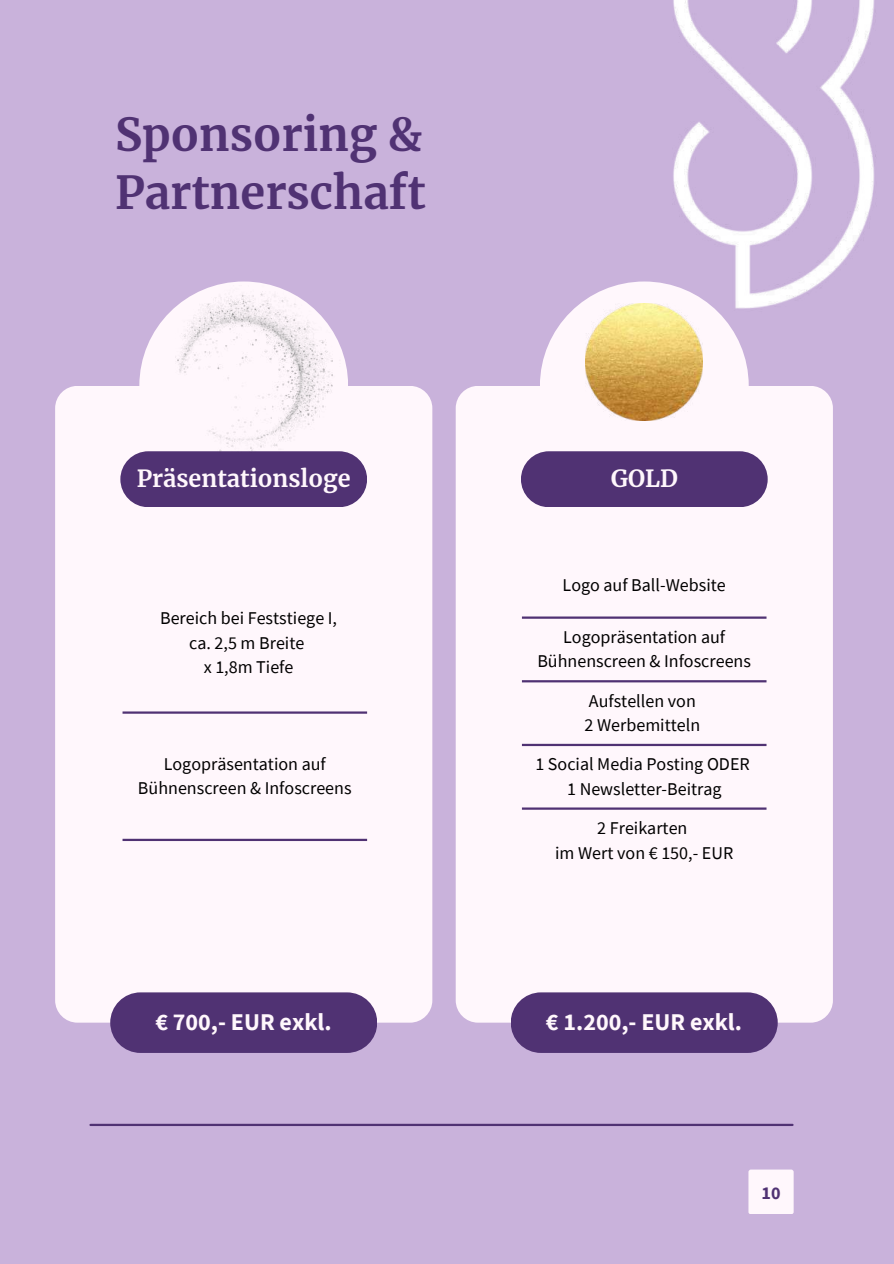
<style>
.page{position:relative;width:894px;height:1264px;background:#fff}
.page>*{position:absolute;margin:0;border:0;box-sizing:border-box;transform-origin:0 0}
.t1{font:700 45px/58.5px "Merriweather";color:#503273}
.t2{font:700 24px "Source Sans Pro";color:#fff7fc}
.t3{font:700 23.4px "Merriweather";color:#fff7fc}
.t4{font:18px/24.8px "Source Sans Pro";color:#000;text-align:center}
.t5{font:700 18px "Source Sans Pro";color:#503273}
</style>
<div class="page">
<div style="left:0;top:0;width:893px;height:1263px;background:#c9b2db"></div>
<div style="left:55px;top:386px;width:377px;height:636px;background:#fff7fc;border-radius:22px"></div>
<div style="left:455px;top:386px;width:377px;height:636px;background:#fff7fc;border-radius:22px"></div>
<div style="left:139px;top:281px;width:209px;height:209px;background:#fff7fc;border-radius:50%"></div>
<div style="left:539px;top:281px;width:209px;height:209px;background:#fff7fc;border-radius:50%"></div>
<div style="left:120px;top:451px;width:247px;height:56px;background:#503273;border-radius:28px"></div>
<div style="left:521px;top:451px;width:246px;height:56px;background:#503273;border-radius:28px"></div>
<div style="left:110px;top:992px;width:267px;height:60px;background:#503273;border-radius:30px"></div>
<div style="left:510px;top:992px;width:267px;height:60px;background:#503273;border-radius:30px"></div>
<hr style="left:122px;top:711px;width:245px;height:2px;background:#503273">
<hr style="left:522px;top:616px;width:244px;height:2px;background:#503273">
<hr style="left:522px;top:743px;width:244px;height:3px;background:#503273">
<hr style="left:122px;top:838px;width:245px;height:3px;background:#503273">
<hr style="left:522px;top:680px;width:244px;height:2px;background:#503273">
<hr style="left:522px;top:807px;width:244px;height:2px;background:#503273">
<div style="left:748px;top:1169px;width:45px;height:45px;background:#fff7fc;border-radius:2px"></div>
<hr style="left:90px;top:1123px;width:702px;height:2px;background:#503273">
<img style="left:585px;top:303px;width:117px;height:117px">
<img style="left:176px;top:286px;width:164px;height:166px">
<img style="left:670px;top:0;width:206px;height:328px">
<h1 class="t1" style="left:115px;top:104px;width:312px">Sponsoring &amp;<br>Partnerschaft</h1>
<p class="t3" style="left:137px;top:462px;width:215px">Präsentationsloge</p>
<p class="t3" style="left:610px;top:462px;width:69px">GOLD</p>
<p class="t4" style="left:160px;top:605px;width:178px">Bereich bei Feststiege I, ca. 2,5 m Breite<br>x 1,8m Tiefe</p>
<p class="t4" style="left:138px;top:751px;width:215px">Logopräsentation auf<br>Bühnenscreen &amp; Infoscreens</p>
<p class="t4" style="left:562px;top:573px;width:165px">Logo auf Ball-Website</p>
<p class="t4" style="left:537px;top:624px;width:215px">Logopräsentation auf<br>Bühnenscreen &amp; Infoscreens</p>
<p class="t4" style="left:584px;top:688px;width:117px;text-align:left">Aufstellen von<br>2 Werbemitteln</p>
<p class="t4" style="left:535px;top:751px;width:216px">1 Social Media Posting ODER<br>1 Newsletter-Beitrag</p>
<p class="t4" style="left:555px;top:815px;width:179px">2 Freikarten<br>im Wert von € 150,- EUR</p>
<h2 class="t2" style="left:155px;top:1005px;width:178px">€ 700,- EUR exkl.</h2>
<h2 class="t2" style="left:546px;top:1005px;width:197px">€ 1.200,- EUR exkl.</h2>
<p class="t5" style="left:761px;top:1180px;width:21px">10</p>
</div>
